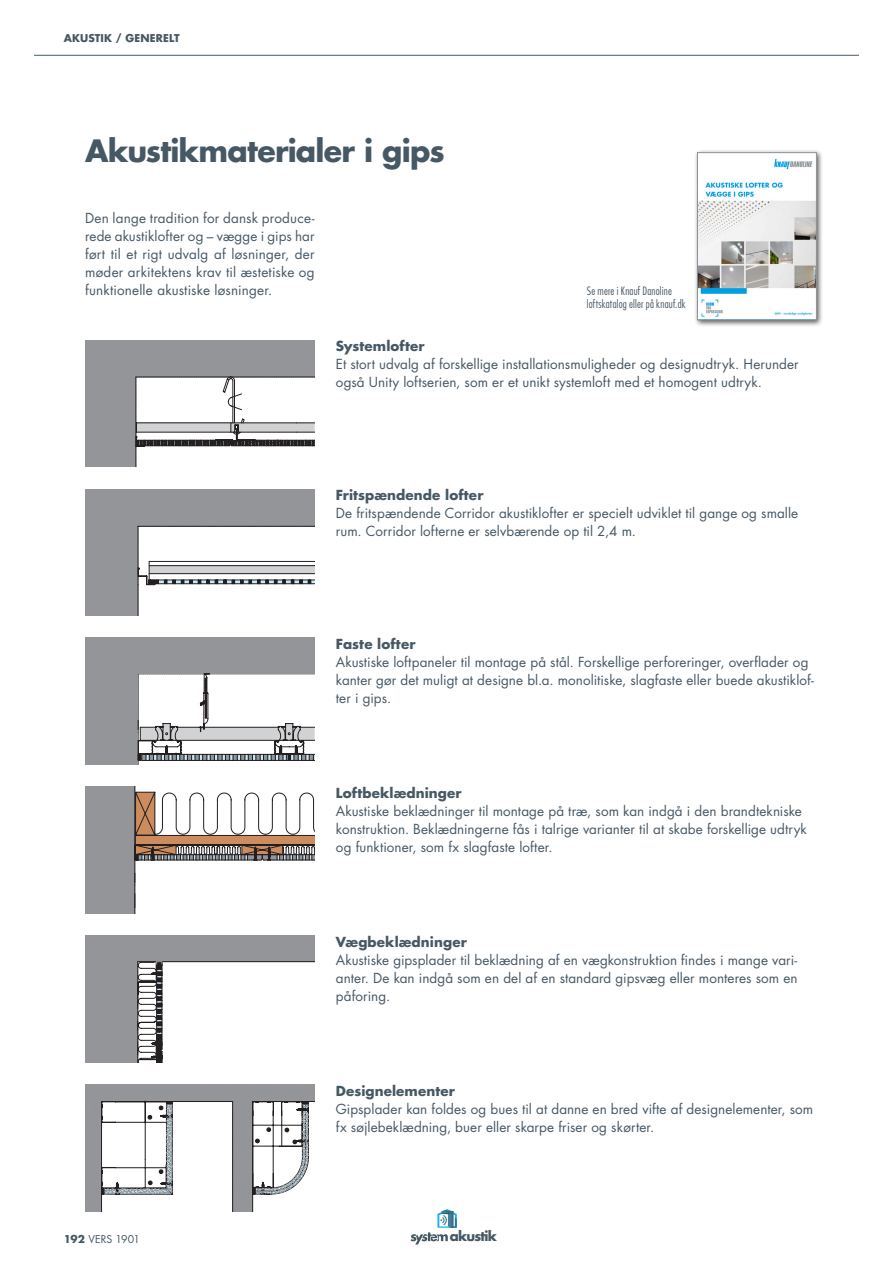
<style>
.page{position:relative;width:893px;height:1263px;background:#fff}
.page>*{position:absolute;margin:0;border:0;box-sizing:border-box;transform-origin:0 0}
.KD_overskrifter_afsn{font:700 30px "Futura Std";letter-spacing:-.025em;color:#475865}
.KD_Brødtekst{font:13.5px/18px "Futura Std";letter-spacing:.005em;color:#475865}
.KD_tekst_i_kasser{font:13.5px/18px "Futura Std";letter-spacing:.01em;color:#475865;text-align:justify}
.KD_Brødtekst-2{font:700 13.5px "Futura Std";letter-spacing:.01em;color:#475865}
.t1{font:700 13.35px "Futura Std";letter-spacing:-.055em;color:#475865}
.KD_Billedetekster{font:300 condensed 11.25px/13.5px "Futura Std";letter-spacing:.015em;color:#475865}
.t2{font:700 10.5px "Futura Std";letter-spacing:.015em;color:#475865}
.t3{font:10.5px "Futura Std";color:#475865}
.s1{font-weight:700}
</style>
<div class="page">
<hr style="left:34px;top:55px;width:825px;height:1px;background:#475865">
<svg style="left:411px;top:1209px;width:46px;height:35px"></svg>
<div style="left:694px;top:150px;width:129px;height:177px;background:#231f20;opacity:.75"></div>
<img style="left:699px;top:155px;width:115px;height:163px">
<div style="left:697px;top:153px;width:119px;height:167px;border:1px solid #869096"></div>
<svg style="left:85px;top:340px;width:230px;height:127px"></svg>
<svg style="left:85px;top:489px;width:230px;height:127px"></svg>
<svg style="left:85px;top:638px;width:230px;height:126px"></svg>
<hr style="left:85px;top:927px;width:50px;height:1px;background:#231f20">
<svg style="left:85px;top:787px;width:230px;height:126px"></svg>
<hr style="left:85px;top:1074px;width:53px;height:1px;background:#231f20">
<svg style="left:85px;top:935px;width:230px;height:128px"></svg>
<svg style="left:85px;top:1084px;width:230px;height:127px"></svg>
<p class="t2" style="left:64px;top:31px;width:117px">AKUSTIK / GENERELT</p>
<p class="KD_overskrifter_afsn" style="left:85px;top:131px;width:361px">Akustikmaterialer i gips</p>
<p class="KD_tekst_i_kasser" style="left:85px;top:209px;width:231px">Den lange tradition for dansk produce&shy;rede akustiklofter og – vægge i gips har ført til et rigt udvalg af løsninger, der møder arkitektens krav til æstetiske og funktionelle akustiske løsninger.</p>
<p class="KD_Billedetekster" style="left:587px;top:284px;width:100px">Se mere i Knauf Danoline loftskatalog eller på knauf.dk</p>
<p class="KD_Brødtekst-2" style="left:336px;top:337px;width:90px">Systemlofter</p>
<p class="KD_Brødtekst" style="left:336px;top:355px;width:464px">Et stort udvalg af forskellige installationsmuligheder og designudtryk. Herunder også Unity loftserien, som er et unikt systemloft med et homogent udtryk.</p>
<p class="KD_Brødtekst-2" style="left:336px;top:486px;width:149px">Fritspændende lofter</p>
<p class="KD_Brødtekst" style="left:336px;top:504px;width:464px">De fritspændende Corridor akustiklofter er specielt udviklet til gange og smalle rum. Corridor lofterne er selvbærende op til 2,4 m.</p>
<p class="KD_Brødtekst-2" style="left:336px;top:635px;width:81px">Faste lofter</p>
<p class="KD_Brødtekst" style="left:336px;top:653px;width:479px">Akustiske loftpaneler til montage på stål. Forskellige perforeringer, overflader og kanter gør det muligt at designe bl.a. monolitiske, slagfaste eller buede akustiklof&shy;ter i gips.</p>
<p class="KD_Brødtekst-2" style="left:336px;top:784px;width:127px">Loftbeklædninger</p>
<p class="KD_Brødtekst" style="left:336px;top:802px;width:472px">Akustiske beklædninger til montage på træ, som kan indgå i den brandtekniske konstruktion. Beklædningerne fås i talrige varianter til at skabe forskellige udtryk og funktioner, som fx slagfaste lofter.</p>
<p class="KD_Brødtekst-2" style="left:336px;top:933px;width:132px">Vægbeklædninger</p>
<p class="KD_Brødtekst" style="left:336px;top:951px;width:463px;text-align:justify">Akustiske gipsplader til beklædning af en vægkonstruktion findes i mange vari&shy;anter. De kan indgå som en del af en standard gipsvæg eller monteres som en påforing.</p>
<p class="KD_Brødtekst-2" style="left:336px;top:1081px;width:121px">Designelementer</p>
<p class="KD_Brødtekst" style="left:336px;top:1100px;width:479px">Gipsplader kan foldes og bues til at danne en bred vifte af designelementer, som fx søjlebeklædning, buer eller skarpe friser og skørter.</p>
<p class="t3" style="left:64px;top:1233px;width:78px"><span class="s1">192</span> VERS 1901</p>
<p class="t1" style="left:450px;top:1227px;width:49px">akustik</p>
</div>
